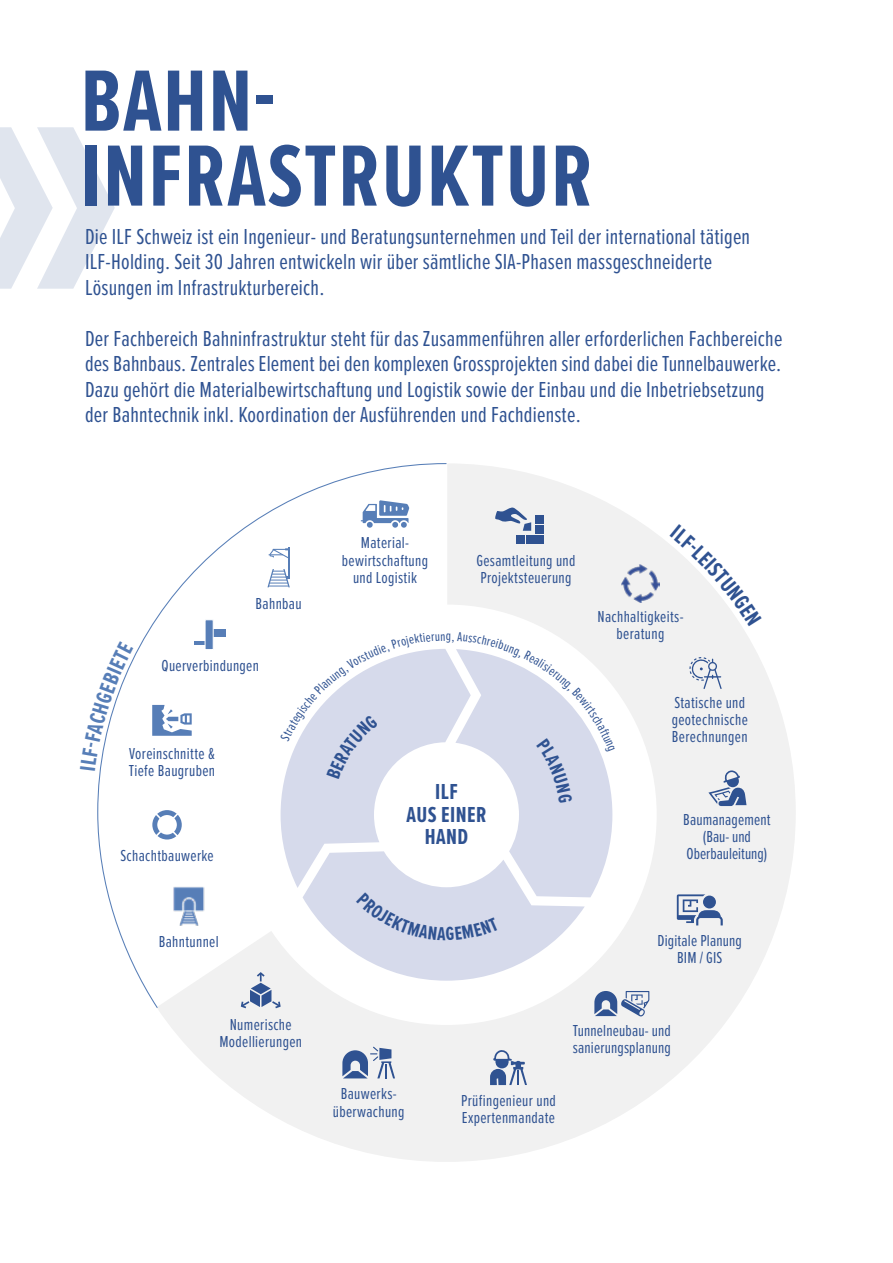
<style>
.page{position:relative;width:893px;height:1263px;background:#fff}
.page>*{position:absolute;margin:0;border:0;box-sizing:border-box;transform-origin:0 0}
.t1{font:700 90px/75px "Proxima Nova Ex Cn";letter-spacing:.02em;color:#2f5291}
.t2{font:22.5px/25.5px "Proxima Nova Ex Cn";letter-spacing:.01em;color:#2f5291}
.t3{font:700 22.5px/22.5px "Proxima Nova Ex Cn";letter-spacing:.02em;color:#2f5291;text-align:center}
.t4{font:16.5px/17.2px "Proxima Nova Ex Cn";letter-spacing:.02em;color:#2f5291;text-align:center}
.t5{font:16.5px/17.2px "Proxima Nova Ex Cn";color:#2f5291;text-align:center}
</style>
<div class="page">
<svg style="left:0;top:127px;width:115px;height:162px"></svg>
<svg style="left:158px;top:464px;width:638px;height:698px;fill:#f1f1f1"></svg>
<svg style="left:97px;top:463px;width:351px;height:546px"></svg>
<svg style="left:708px;top:770px;width:38px;height:36px"></svg>
<svg style="left:677px;top:894px;width:46px;height:31px"></svg>
<img style="left:621px;top:564px;width:39px;height:38px">
<svg style="left:151px;top:808px;width:32px;height:34px"></svg>
<svg style="left:490px;top:1049px;width:37px;height:36px"></svg>
<svg style="left:689px;top:657px;width:33px;height:32px"></svg>
<svg style="left:152px;top:705px;width:40px;height:31px"></svg>
<div style="left:535px;top:535px;width:9px;height:9px;background:#2f5291"></div>
<div style="left:526px;top:535px;width:8px;height:9px;background:#2f5291"></div>
<div style="left:516px;top:535px;width:9px;height:9px;background:#2f5291"></div>
<div style="left:535px;top:525px;width:9px;height:9px;background:#2f5291"></div>
<div style="left:535px;top:515px;width:9px;height:9px;background:#2f5291"></div>
<svg style="left:495px;top:507px;width:36px;height:24px"></svg>
<div style="left:211px;top:629px;width:15px;height:7px;background:#577eb7"></div>
<hr style="left:195px;top:641px;width:12px;height:4px;background:#577eb7">
<div style="left:205px;top:619px;width:9px;height:31px;background:#577eb7;border:1px solid #fff"></div>
<hr style="left:288px;top:547px;width:1px;height:31px;background:#577eb7">
<svg style="left:268px;top:548px;width:22px;height:11px"></svg>
<svg style="left:267px;top:569px;width:23px;height:18px"></svg>
<svg style="left:342px;top:1046px;width:53px;height:32px"></svg>
<svg style="left:97px;top:642px;width:37px;height:128px"></svg>
<svg style="left:670px;top:525px;width:92px;height:102px"></svg>
<svg style="left:241px;top:632px;width:408px;height:384px"></svg>
<h1 class="t1" style="left:81px;top:61px;width:513px">BAHN-<br>INFRASTRUKTUR</h1>
<p class="t2" style="left:85px;top:223px;width:667px">Die ILF Schweiz ist ein Ingenieur- und Beratungsunternehmen und Teil der international tätigen<br>ILF-Holding. Seit 30 Jahren entwickeln wir über sämtliche SIA-Phasen massgeschneiderte<br>Lösungen im Infrastrukturbereich.</p>
<p class="t2" style="left:85px;top:325px;width:699px">Der Fachbereich Bahninfrastruktur steht für das Zusammenführen aller erforderlichen Fachbereiche des Bahnbaus. Zentrales Element bei den komplexen Grossprojekten sind dabei die Tunnelbauwerke.<br>Dazu gehört die Materialbewirtschaftung und Logistik sowie der Einbau und die Inbetriebsetzung der Bahntechnik inkl. Koordination der Ausführenden und Fachdienste.</p>
<p class="t4" style="left:256px;top:594px;width:48px">Bahnbau</p>
<p class="t4" style="left:162px;top:656px;width:99px">Querverbindungen</p>
<p class="t4" style="left:129px;top:744px;width:88px;text-align:left">Voreinschnitte &amp;<br>Tiefe Baugruben</p>
<p class="t4" style="left:120px;top:846px;width:95px">Schachtbauwerke</p>
<p class="t4" style="left:159px;top:932px;width:61px">Bahntunnel</p>
<p class="t4" style="left:219px;top:1015px;width:84px">Numerische<br>Modellierungen</p>
<p class="t4" style="left:342px;top:534px;width:88px">Material&shy;bewirtschaftung und Logistik</p>
<p class="t4" style="left:476px;top:551px;width:101px;text-align:left">Gesamtleitung und<br>Projektsteuerung</p>
<p class="t3" style="left:407px;top:780px;width:81px">ILF<br>AUS EINER<br>HAND</p>
<p class="t4" style="left:597px;top:607px;width:88px">Nachhaltigkeits&shy;beratung</p>
<p class="t4" style="left:672px;top:693px;width:78px;text-align:left">Statische und geotechnische<br>Berechnungen</p>
<p class="t5" style="left:683px;top:810px;width:89px">Baumanagement (Bau- und<br>Oberbauleitung)</p>
<p class="t4" style="left:658px;top:931px;width:86px">Digitale Planung<br>BIM / GIS</p>
<p class="t4" style="left:333px;top:1084px;width:73px">Bauwerks&shy;überwachung</p>
<p class="t4" style="left:461px;top:1091px;width:96px;text-align:left">Prüfingenieur und<br>Expertenmandate</p>
<p class="t4" style="left:573px;top:1021px;width:100px;text-align:left">Tunnelneubau- und sanierungsplanung</p>
</div>
